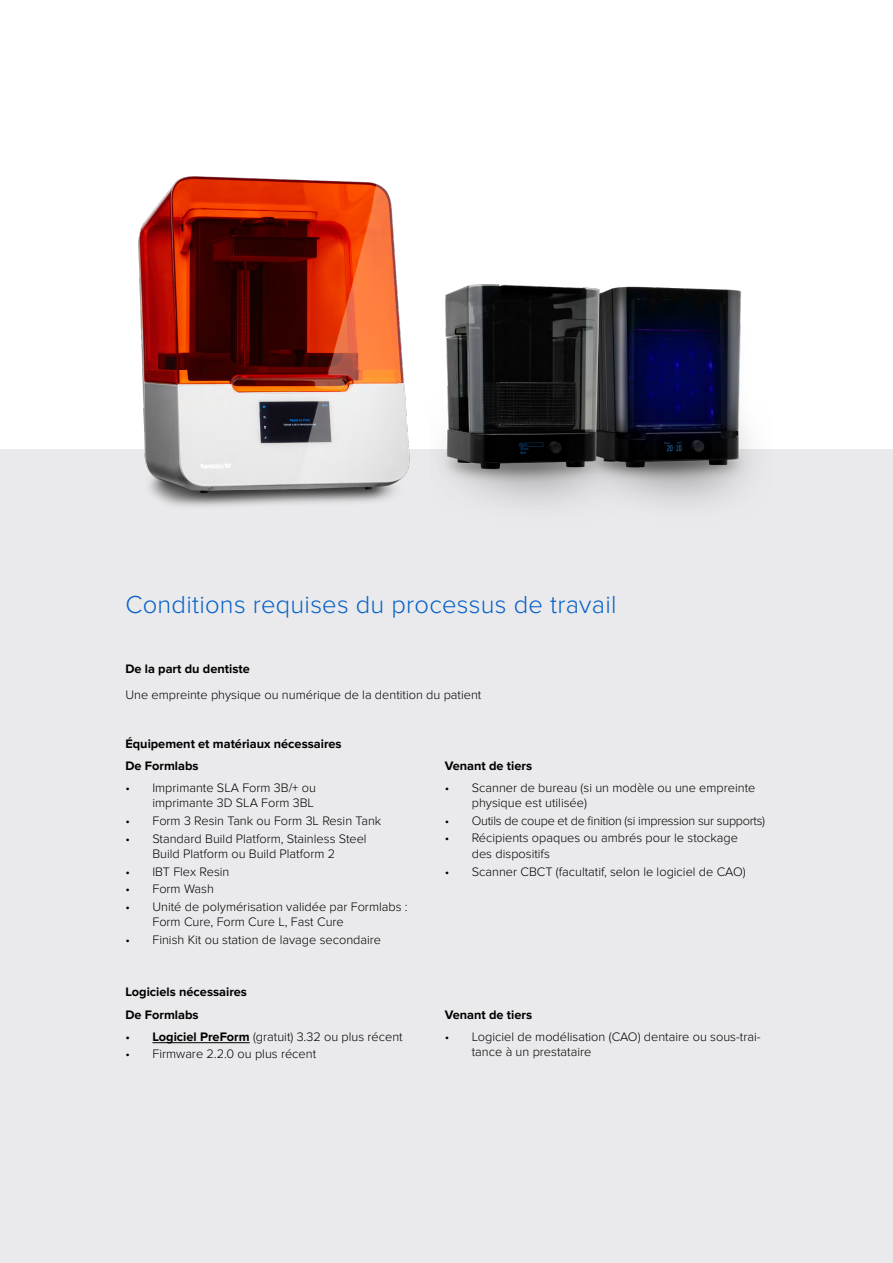
<style>
.page{position:relative;width:893px;height:1263px;background:#fff}
.page>*{position:absolute;margin:0;border:0;box-sizing:border-box;transform-origin:0 0}
.t1{font:300 25.5px "Proxima Nova";letter-spacing:.01em;color:#0762c8}
.t2{font:300 12.75px/15.3px "Proxima Nova";color:#000}
.t3{font:700 12.75px/22px "Proxima Nova";color:#000}
.t4{font:300 12.75px "Proxima Nova";letter-spacing:-.02em;color:#000}
.s1{font-weight:400}
.s2{font-weight:700}
</style>
<div class="page">
<div style="left:0;top:450px;width:893px;height:813px;background:#eaeaec"></div>
<hr style="left:152px;top:1042px;width:98px;height:1px;background:#000">
<img style="left:81px;top:176px;width:718px;height:331px">
<h1 class="t1" style="left:125px;top:590px;width:493px">Conditions requises du processus de travail</h1>
<p class="t3" style="left:125px;top:658px;width:126px">De la part du dentiste</p>
<p class="t2" style="left:125px;top:687px;width:358px">Une empreinte physique ou numérique de la dentition du patient</p>
<p class="t3" style="left:125px;top:732px;width:218px">Équipement et matériaux nécessaires<br>De Formlabs</p>
<p class="t3" style="left:445px;top:755px;width:89px">Venant de tiers</p>
<p class="t2" style="left:125px;top:780px;width:192px;text-align:right">• Imprimante SLA Form 3B/+ ou imprimante 3D SLA Form 3BL</p>
<p class="t2" style="left:125px;top:813px;width:257px">• Form 3 Resin Tank ou Form 3L Resin Tank</p>
<p class="t2" style="left:125px;top:831px;width:243px;text-align:center">• Standard Build Platform, Stainless Steel<br>Build Platform ou Build Platform 2</p>
<p class="t2" style="left:125px;top:864px;width:106px">• IBT Flex Resin</p>
<p class="t2" style="left:125px;top:881px;width:90px">• Form Wash</p>
<p class="t2" style="left:152px;top:899px;width:257px;text-indent:-27px">• Unité de polymérisation validée par Formlabs :<br>Form Cure, Form Cure L, Fast Cure</p>
<p class="t2" style="left:125px;top:932px;width:257px">• Finish Kit ou station de lavage secondaire</p>
<p class="t3" style="left:125px;top:981px;width:123px">Logiciels nécessaires<br>De Formlabs</p>
<p class="t2" style="left:125px;top:1029px;width:279px"><span class="s1">•</span> <span class="s2">Logiciel PreForm</span> (gratuit) 3.32 ou plus récent</p>
<p class="t2" style="left:125px;top:1046px;width:192px">• Firmware 2.2.0 ou plus récent</p>
<p class="t2" style="left:472px;top:780px;width:285px;text-indent:-27px">• Scanner de bureau (si un modèle ou une empreinte physique est utilisée)</p>
<p class="t4" style="left:445px;top:813px;width:322px">• Outils de coupe et de finition (si impression sur supports)</p>
<p class="t2" style="left:472px;top:831px;width:268px;text-indent:-27px">• Récipients opaques ou ambrés pour le stockage des dispositifs</p>
<p class="t2" style="left:445px;top:864px;width:302px">• Scanner CBCT (facultatif, selon le logiciel de CAO)</p>
<p class="t3" style="left:445px;top:1003px;width:89px">Venant de tiers</p>
<p class="t2" style="left:472px;top:1029px;width:290px;text-indent:-27px">• Logiciel de modélisation (CAO) dentaire ou sous-trai&shy;tance à un prestataire</p>
</div>
